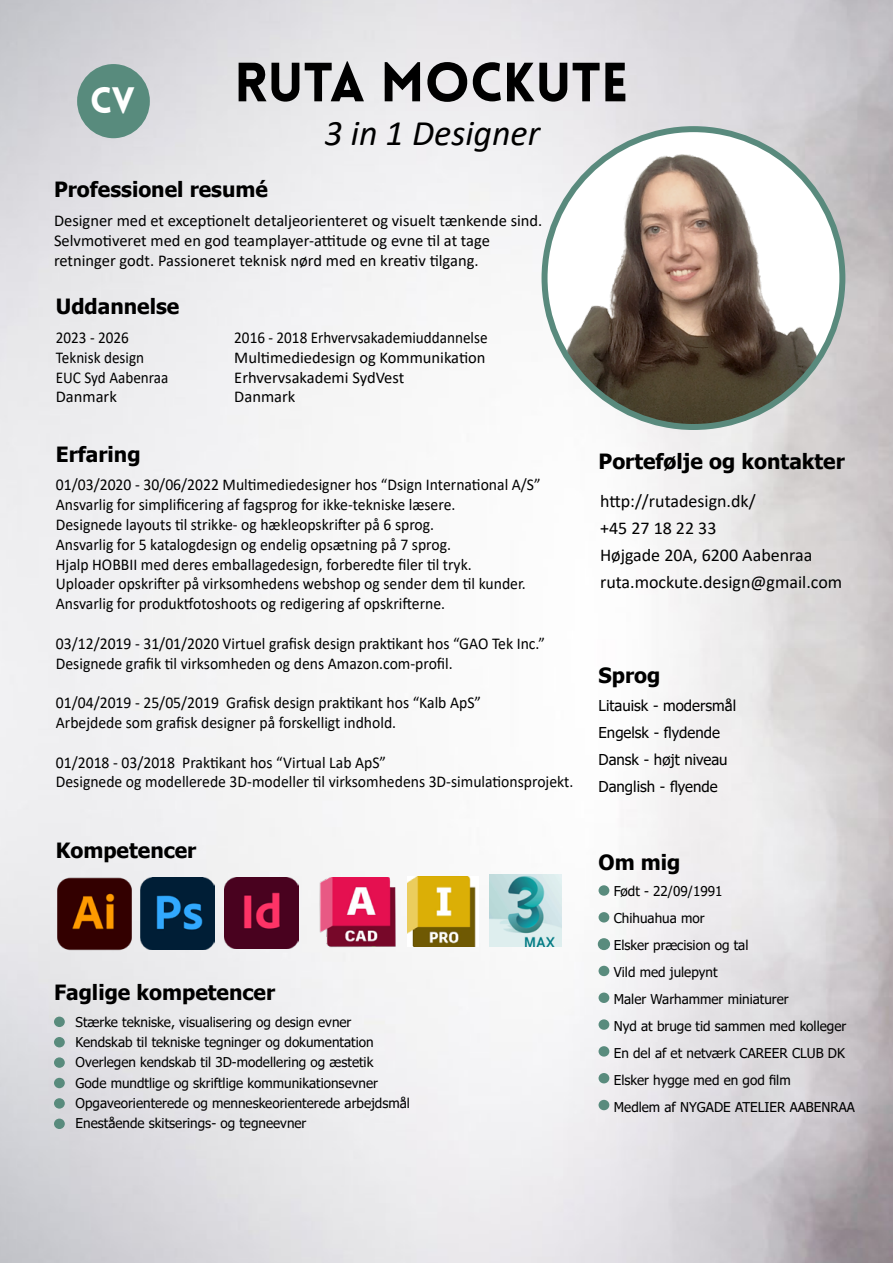
<style>
.page{position:relative;width:893px;height:1263px;background:#fff}
.page>*{position:absolute;margin:0;border:0;box-sizing:border-box;transform-origin:0 0}
.t1{font:900 54px "Lovelo";color:#000}
.t2{font:italic 36px "Calibri";color:#000}
.t3{font:900 36px "Lovelo";color:#fff}
.t4{font:700 21px "Tahoma";color:#000}
.t5{font:18px/27px "Calibri";color:#000}
.t6{font:16.5px/19.8px "Calibri";color:#000;scale:.95 1}
.t7{font:16.5px/19.8px "Calibri";color:#000}
.t8{font:16.5px/19.8px "Calibri";color:#000;scale:.92 1}
.t9{font:15px/27px "Tahoma";color:#000}
.t10{font:13.5px/27px "Tahoma";color:#000}
</style>
<div class="page">
<img style="left:0;top:0;width:893px;height:1263px">
<img style="left:547px;top:129px;width:276px;height:298px">
<div style="left:599px;top:885px;width:10px;height:11px;background:#598b7d;border-radius:50%"></div>
<div style="left:599px;top:912px;width:10px;height:10px;background:#598b7d;border-radius:50%"></div>
<div style="left:599px;top:939px;width:10px;height:10px;background:#598b7d;border-radius:50%"></div>
<div style="left:598px;top:938px;width:12px;height:12px;border:2px solid #598b7d;border-radius:50%"></div>
<div style="left:599px;top:966px;width:10px;height:10px;background:#598b7d;border-radius:50%"></div>
<div style="left:599px;top:992px;width:10px;height:11px;background:#598b7d;border-radius:50%"></div>
<div style="left:599px;top:1019px;width:10px;height:11px;background:#598b7d;border-radius:50%"></div>
<div style="left:599px;top:1046px;width:10px;height:10px;background:#598b7d;border-radius:50%"></div>
<div style="left:599px;top:1073px;width:10px;height:10px;background:#598b7d;border-radius:50%"></div>
<div style="left:599px;top:1100px;width:10px;height:10px;background:#598b7d;border-radius:50%"></div>
<img style="left:490px;top:874px;width:72px;height:72px">
<img style="left:225px;top:877px;width:73px;height:72px">
<img style="left:140px;top:877px;width:75px;height:72px">
<img style="left:58px;top:877px;width:74px;height:73px">
<img style="left:319px;top:877px;width:81px;height:72px">
<img style="left:408px;top:876px;width:70px;height:71px">
<div style="left:77px;top:64px;width:73px;height:74px;background:#588b7d;border-radius:50%"></div>
<div style="left:54px;top:1016px;width:11px;height:11px;background:#598b7d;border-radius:50%"></div>
<div style="left:54px;top:1037px;width:11px;height:10px;background:#598b7d;border-radius:50%"></div>
<div style="left:54px;top:1057px;width:11px;height:11px;background:#598b7d;border-radius:50%"></div>
<div style="left:54px;top:1078px;width:11px;height:10px;background:#598b7d;border-radius:50%"></div>
<div style="left:54px;top:1098px;width:11px;height:10px;background:#598b7d;border-radius:50%"></div>
<div style="left:54px;top:1118px;width:11px;height:11px;background:#598b7d;border-radius:50%"></div>
<h2 class="t3" style="left:90px;top:78px;width:46px">CV</h2>
<h1 class="t1" style="left:234px;top:49px;width:395px">RUTA MOCKUTE</h1>
<h2 class="t2" style="left:324px;top:108px;width:217px">3 in 1 Designer</h2>
<p class="t4" style="left:54px;top:175px;width:216px">Professionel resumé</p>
<p class="t7" style="left:54px;top:210px;width:490px">Designer med et exceptionelt detaljeorienteret og visuelt tænkende sind.<br>Selvmotiveret med en god teamplayer-attitude og evne til at tage retninger godt. Passioneret teknisk nørd med en kreativ tilgang.</p>
<p class="t4" style="left:56px;top:292px;width:125px">Uddannelse</p>
<p class="t8" style="left:56px;top:327px;width:124px">2023 - 2026<br>Teknisk design<br>EUC Syd Aabenraa<br>Danmark</p>
<p class="t8" style="left:234px;top:327px;width:277px">2016 - 2018 Erhvervsakademiuddannelse<br>Multimediedesign og Kommunikation<br>Erhvervsakademi SydVest<br>Danmark</p>
<p class="t4" style="left:56px;top:439px;width:86px">Erfaring</p>
<p class="t6" style="left:56px;top:474px;width:512px">01/03/2020 - 30/06/2022 Multimediedesigner hos “Dsign International A/S” Ansvarlig for simplificering af fagsprog for ikke-tekniske læsere.<br>Designede layouts til strikke- og hækleopskrifter på 6 sprog.<br>Ansvarlig for 5 katalogdesign og endelig opsætning på 7 sprog.<br>Hjalp HOBBII med deres emballagedesign, forberedte filer til tryk.<br>Uploader opskrifter på virksomhedens webshop og sender dem til kunder.<br>Ansvarlig for produktfotoshoots og redigering af opskrifterne.</p>
<p class="t6" style="left:56px;top:633px;width:516px">03/12/2019 - 31/01/2020 Virtuel grafisk design praktikant hos “GAO Tek Inc.”<br>Designede grafik til virksomheden og dens Amazon.com-profil.</p>
<p class="t6" style="left:56px;top:692px;width:449px">01/04/2019 - 25/05/2019 Grafisk design praktikant hos “Kalb ApS”<br>Arbejdede som grafisk designer på forskelligt indhold.</p>
<p class="t6" style="left:56px;top:752px;width:546px">01/2018 - 03/2018 Praktikant hos “Virtual Lab ApS”<br>Designede og modellerede 3D-modeller til virksomhedens 3D-simulationsprojekt.</p>
<p class="t4" style="left:56px;top:836px;width:142px">Kompetencer</p>
<p class="t4" style="left:54px;top:978px;width:223px">Faglige kompetencer</p>
<p class="t10" style="left:76px;top:1013px;width:336px;line-height:20.2px">Stærke tekniske, visualisering og design evner Kendskab til tekniske tegninger og dokumentation Overlegen kendskab til 3D-modellering og æstetik<br>Gode mundtlige og skriftlige kommunikationsevner Opgaveorienterede og menneskeorienterede arbejdsmål Enestående skitserings- og tegneevner</p>
<p class="t4" style="left:598px;top:446px;width:248px">Portefølje og kontakter</p>
<p class="t5" style="left:600px;top:487px;width:244px">http://rutadesign.dk/<br>+45 27 18 22 33<br>Højgade 20A, 6200 Aabenraa ruta.mockute.design@gmail.com</p>
<p class="t4" style="left:598px;top:660px;width:63px">Sprog</p>
<p class="t9" style="left:598px;top:692px;width:139px">Litauisk - modersmål<br>Engelsk - flydende<br>Dansk - højt niveau<br>Danglish - flyende</p>
<p class="t4" style="left:598px;top:847px;width:83px">Om mig</p>
<p class="t10" style="left:614px;top:878px;width:243px">Født - 22/09/1991<br>Chihuahua mor<br>Elsker præcision og tal<br>Vild med julepynt<br>Maler Warhammer miniaturer<br>Nyd at bruge tid sammen med kolleger<br>En del af et netværk CAREER CLUB DK<br>Elsker hygge med en god film<br>Medlem af NYGADE ATELIER AABENRAA</p>
</div>
